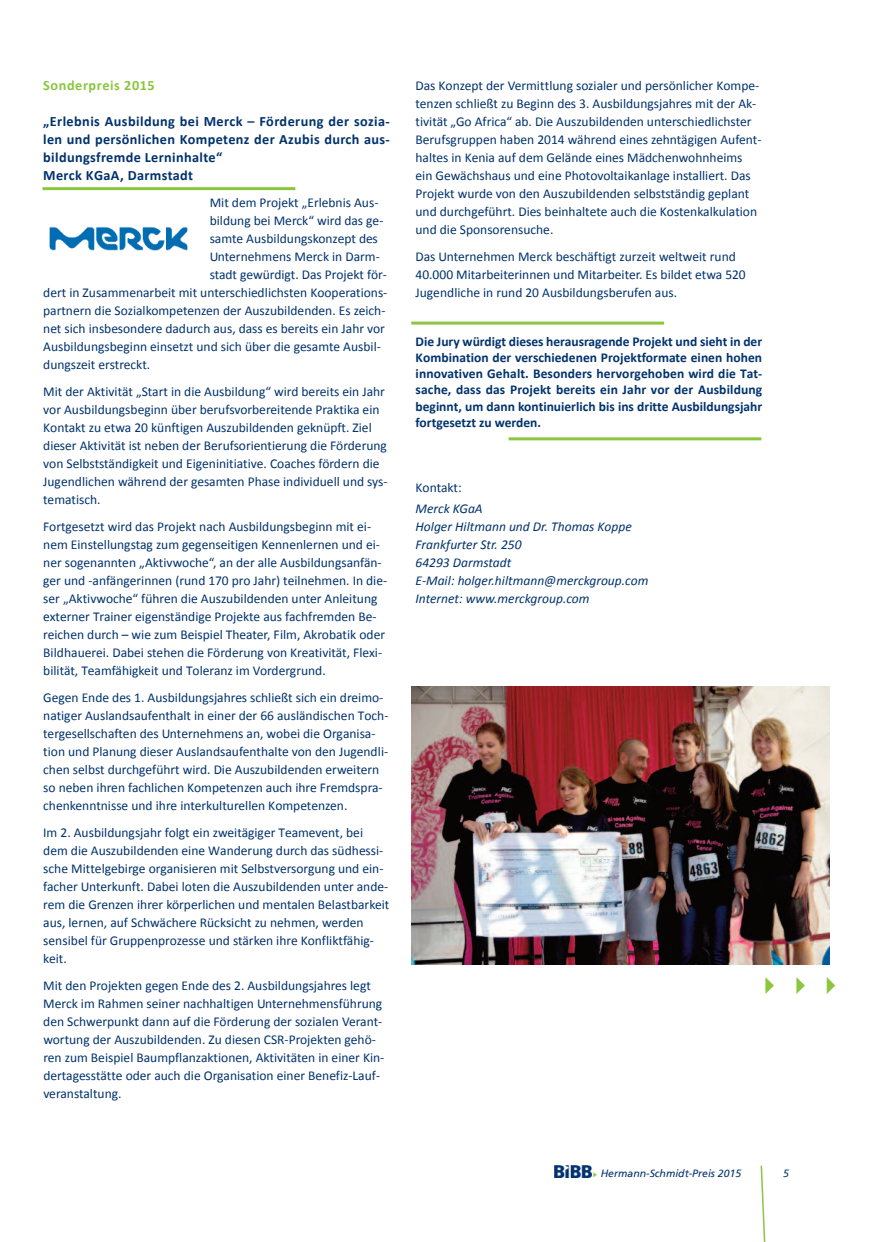
<style>
.page{position:relative;width:872px;height:1242px;background:#fff}
.page>*{position:absolute;margin:0;border:0;box-sizing:border-box;transform-origin:0 0}
.t1{font:27px "Webdings";color:#8bc63e}
.t2{font:700 14.25px/18px "Calibri";letter-spacing:.025em;color:#00326d}
.t3{font:700 14.25px "Calibri";letter-spacing:.04em;color:#8bc63e}
.t4{font:13.5px/18px "Calibri";color:#00326d}
.t5{font:700 13.5px/16.2px "Calibri";color:#00326d;text-align:justify}
.t6{font:italic 13.5px/18px "Calibri";color:#00326d}
.t7{font:italic 10.5px "Frutiger";color:#00326d}
</style>
<div class="page">
<svg style="left:760px;top:1165px;width:6px;height:77px"></svg>
<img style="left:554px;top:1165px;width:42px;height:12px">
<hr style="left:411px;top:321px;width:253px;height:3px;background:#8bc63e">
<hr style="left:508px;top:437px;width:253px;height:3px;background:#8bc63e">
<hr style="left:43px;top:187px;width:252px;height:3px;background:#8bc63e">
<img style="left:412px;top:686px;width:417px;height:278px">
<img style="left:49px;top:226px;width:139px;height:24px">
<p class="t3" style="left:43px;top:79px;width:113px">Sonderpreis 2015</p>
<p class="t2" style="left:43px;top:113px;width:348px">„Erlebnis Ausbildung bei Merck – Förderung der sozia&shy;len und persönlichen Kompetenz der Azubis durch aus&shy;bildungsfremde Lerninhalte“<br>Merck KGaA, Darmstadt</p>
<p class="t4" style="left:210px;top:195px;width:170px">Mit dem Projekt „Erlebnis Aus-</p>
<p class="t4" style="left:210px;top:213px;width:175px">bildung bei Merck“ wird das ge-</p>
<p class="t4" style="left:210px;top:231px;width:170px">samte Ausbildungskonzept des</p>
<p class="t4" style="left:210px;top:249px;width:172px">Unternehmens Merck in Darm-</p>
<p class="t4" style="left:210px;top:267px;width:179px">stadt gewürdigt. Das Projekt för-</p>
<p class="t4" style="left:43px;top:285px;width:346px">dert in Zusammenarbeit mit unterschiedlichsten Kooperations-</p>
<p class="t4" style="left:43px;top:303px;width:344px">partnern die Sozialkompetenzen der Auszubildenden. Es zeich-</p>
<p class="t4" style="left:43px;top:321px;width:343px">net sich insbesondere dadurch aus, dass es bereits ein Jahr vor</p>
<p class="t4" style="left:43px;top:339px;width:339px">Ausbildungsbeginn einsetzt und sich über die gesamte Ausbil-</p>
<p class="t4" style="left:43px;top:357px;width:109px">dungszeit erstreckt.</p>
<p class="t4" style="left:43px;top:384px;width:346px">Mit der Aktivität „Start in die Ausbildung“ wird bereits ein Jahr vor Ausbildungsbeginn über berufsvorbereitende Praktika ein Kontakt zu etwa 20 künftigen Auszubildenden geknüpft. Ziel dieser Aktivität ist neben der Berufsorientierung die Förderung von Selbstständigkeit und Eigeninitiative. Coaches fördern die Jugendlichen während der gesamten Phase individuell und sys&shy;tematisch.</p>
<p class="t4" style="left:43px;top:519px;width:345px">Fortgesetzt wird das Projekt nach Ausbildungsbeginn mit ei&shy;nem Einstellungstag zum gegenseitigen Kennenlernen und ei&shy;ner sogenannten „Aktivwoche“, an der alle Ausbildungsanfän&shy;ger und -anfängerinnen (rund 170 pro Jahr) teilnehmen. In die&shy;ser „Aktivwoche“ führen die Auszubildenden unter Anleitung externer Trainer eigenständige Projekte aus fachfremden Be&shy;reichen durch – wie zum Beispiel Theater, Film, Akrobatik oder Bildhauerei. Dabei stehen die Förderung von Kreativität, Flexi&shy;bilität, Teamfähigkeit und Toleranz im Vordergrund.</p>
<p class="t4" style="left:43px;top:690px;width:347px">Gegen Ende des 1. Ausbildungsjahres schließt sich ein dreimo&shy;natiger Auslandsaufenthalt in einer der 66 ausländischen Toch&shy;tergesellschaften des Unternehmens an, wobei die Organisa&shy;tion und Planung dieser Auslandsaufenthalte von den Jugendli&shy;chen selbst durchgeführt wird. Die Auszubildenden erweitern so neben ihren fachlichen Kompetenzen auch ihre Fremdspra&shy;chenkenntnisse und ihre interkulturellen Kompetenzen.</p>
<p class="t4" style="left:43px;top:825px;width:348px">Im 2. Ausbildungsjahr folgt ein zweitägiger Teamevent, bei dem die Auszubildenden eine Wanderung durch das südhessi&shy;sche Mittelgebirge organisieren mit Selbstversorgung und ein&shy;facher Unterkunft. Dabei loten die Auszubildenden unter ande&shy;rem die Grenzen ihrer körperlichen und mentalen Belastbarkeit aus, lernen, auf Schwächere Rücksicht zu nehmen, werden sensibel für Gruppenprozesse und stärken ihre Konfliktfähig&shy;keit.</p>
<p class="t4" style="left:43px;top:978px;width:342px">Mit den Projekten gegen Ende des 2. Ausbildungsjahres legt Merck im Rahmen seiner nachhaltigen Unternehmensführung den Schwerpunkt dann auf die Förderung der sozialen Verant&shy;wortung der Auszubildenden. Zu diesen CSR-Projekten gehö&shy;ren zum Beispiel Baumpflanzaktionen, Aktivitäten in einer Kin&shy;dertagesstätte oder auch die Organisation einer Benefiz-Lauf&shy;veranstaltung.</p>
<p class="t4" style="left:415px;top:78px;width:347px">Das Konzept der Vermittlung sozialer und persönlicher Kompe&shy;tenzen schließt zu Beginn des 3. Ausbildungsjahres mit der Ak&shy;tivität „Go Africa“ ab. Die Auszubildenden unterschiedlichster Berufsgruppen haben 2014 während eines zehntägigen Aufent&shy;haltes in Kenia auf dem Gelände eines Mädchenwohnheims ein Gewächshaus und eine Photovoltaikanlage installiert. Das Projekt wurde von den Auszubildenden selbstständig geplant und durchgeführt. Dies beinhaltete auch die Kostenkalkulation und die Sponsorensuche.</p>
<p class="t4" style="left:415px;top:249px;width:332px">Das Unternehmen Merck beschäftigt zurzeit weltweit rund<br>40.000 Mitarbeiterinnen und Mitarbeiter. Es bildet etwa 520<br>Jugendliche in rund 20 Ausbildungsberufen aus.</p>
<p class="t5" style="left:415px;top:334px;width:348px">Die Jury würdigt dieses herausragende Projekt und sieht in der Kombination der verschiedenen Projektformate einen hohen innovativen Gehalt. Besonders hervorgehoben wird die Tat&shy;sache, dass das Projekt bereits ein Jahr vor der Ausbildung beginnt, um dann kontinuierlich bis ins dritte Ausbildungsjahr fortgesetzt zu werden.</p>
<p class="t4" style="left:415px;top:479px;width:48px">Kontakt:</p>
<p class="t6" style="left:415px;top:501px;width:234px">Merck KGaA<br>Holger Hiltmann und Dr. Thomas Koppe<br>Frankfurter Str. 250<br>64293 Darmstadt<br>E-Mail: holger.hiltmann@merckgroup.com<br>Internet: www.merckgroup.com</p>
<h1 class="t1" style="left:755px;top:972px;width:90px">✔✔✔</h1>
<p class="t7" style="left:600px;top:1167px;width:142px">Hermann-Schmidt-Preis 2015</p>
<p class="t7" style="left:783px;top:1167px;width:7px">5</p>
</div>
